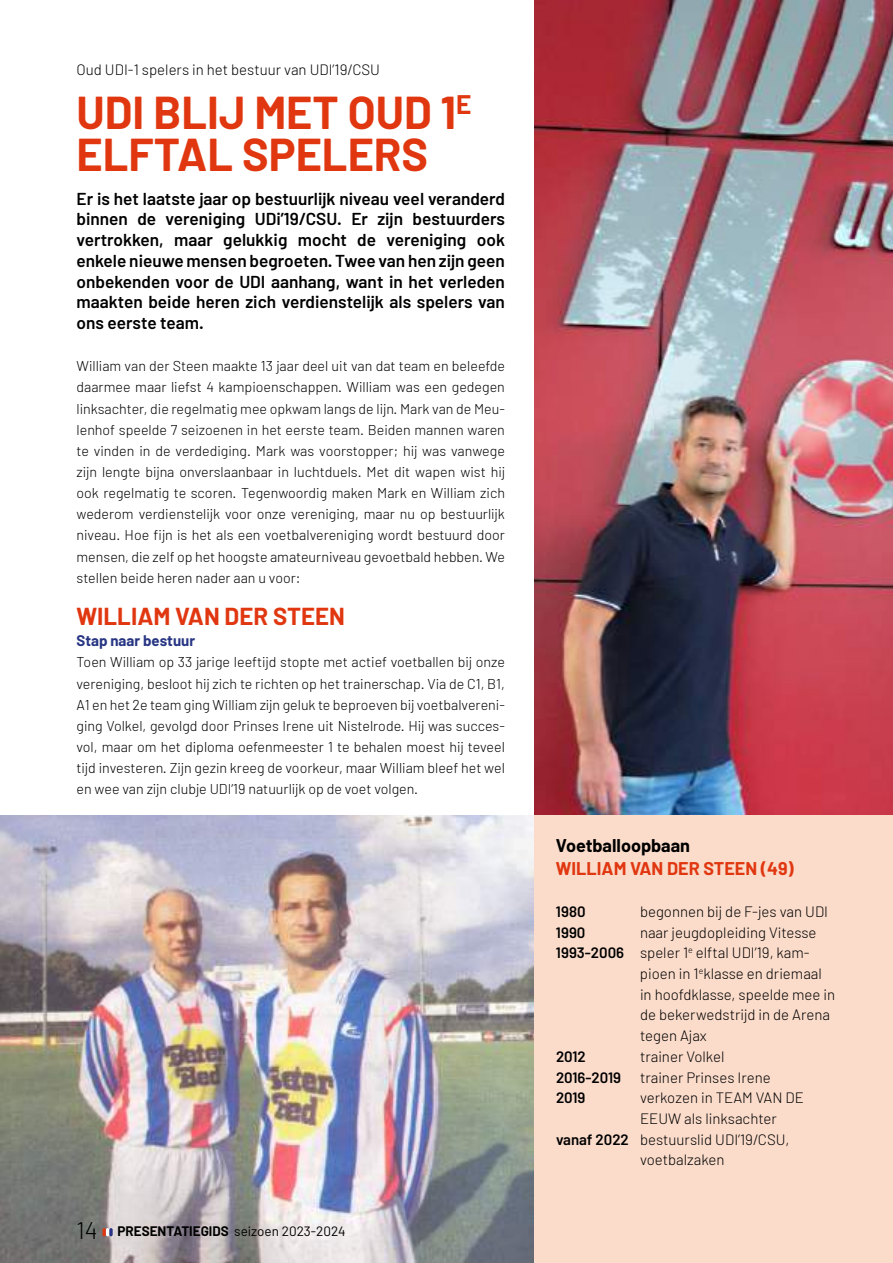
<style>
.page{position:relative;width:893px;height:1263px;background:#fff}
.page>*{position:absolute;margin:0;border:0;box-sizing:border-box;transform-origin:0 0}
.t1{font:700 45px/42px "Barlow";color:#e03710}
.t2{font:700 24px "Barlow";color:#e03710}
.t3{font:700 18px "Barlow";color:#e03710}
.t4{font:700 18px "Barlow";color:#000}
.t5{font:600 17.25px/20.7px "Barlow";color:#000;text-align:justify}
.t6{font:300 15px "Barlow";color:#000}
.t7{font:600 15px "Barlow";color:#000}
.t8{font:700 15px "Barlow";color:#273583}
.t9{font:300 14.25px/21.1px "Barlow";color:#000;text-align:justify}
.t10{font:13.5px "Barlow";color:#000}
.s1{font-weight:300;font-size:24px}
.s2{font-weight:700}
.s3{font-weight:600}
</style>
<div class="page">
<img style="left:535px;top:0;width:358px;height:815px">
<img style="left:0;top:815px;width:535px;height:448px">
<div style="left:535px;top:815px;width:358px;height:448px;background:#fbdccb"></div>
<svg style="left:103px;top:1228px;width:10px;height:8px"></svg>
<p class="t6" style="left:77px;top:60px;width:305px">Oud UDI-1 spelers in het bestuur van UDI’19/CSU</p>
<h1 class="t1" style="left:77px;top:92px;width:396px">UDI BLIJ MET OUD 1<sup>E<br></sup>ELFTAL SPELERS</h1>
<p class="t5" style="left:77px;top:188px;width:430px">Er is het laatste jaar op bestuurlijk niveau veel veranderd binnen de vereniging UDi’19/CSU. Er zijn bestuurders vertrokken, maar gelukkig mocht de vereniging ook enkele nieuwe mensen begroeten. Twee van hen zijn geen onbekenden voor de UDI aanhang, want in het verleden maakten beide heren zich verdienstelijk als spelers van ons eerste team.</p>
<p class="t9" style="left:77px;top:355px;width:430px">William van der Steen maakte 13 jaar deel uit van dat team en beleefde daarmee maar liefst 4 kampioenschappen. William was een gedegen linksachter, die regelmatig mee opkwam langs de lijn. Mark van de Meu&shy;lenhof speelde 7 seizoenen in het eerste team. Beiden mannen waren te vinden in de verdediging. Mark was voorstopper; hij was vanwege zijn lengte bijna onverslaanbaar in luchtduels. Met dit wapen wist hij ook regelmatig te scoren. Tegenwoordig maken Mark en William zich wederom verdienstelijk voor onze vereniging, maar nu op bestuurlijk niveau. Hoe fijn is het als een voetbalvereniging wordt bestuurd door mensen, die zelf op het hoogste amateurniveau gevoetbald hebben. We</p>
<p class="t9" style="left:77px;top:567px;width:226px">stellen beide heren nader aan u voor:</p>
<h2 class="t2" style="left:77px;top:602px;width:270px">WILLIAM VAN DER STEEN</h2>
<p class="t8" style="left:77px;top:631px;width:120px">Stap naar bestuur</p>
<p class="t9" style="left:77px;top:651px;width:430px">Toen William op 33 jarige leeftijd stopte met actief voetballen bij onze vereniging, besloot hij zich te richten op het trainerschap. Via de C1, B1, A1 en het 2e team ging William zijn geluk te beproeven bij voetbalvereni&shy;ging Volkel, gevolgd door Prinses Irene uit Nistelrode. Hij was succes&shy;vol, maar om het diploma oefenmeester 1 te behalen moest hij teveel tijd investeren. Zijn gezin kreeg de voorkeur, maar William bleef het wel en wee van zijn clubje UDI’19 natuurlijk op de voet volgen.</p>
<p class="t10" style="left:77px;top:1223px;width:271px"><span class="s1">14</span> <span class="s2">PRESENTATIEGIDS</span> seizoen 2023-2024</p>
<p class="t4" style="left:556px;top:834px;width:136px">Voetballoopbaan</p>
<p class="t3" style="left:556px;top:858px;width:239px">WILLIAM VAN DER STEEN (49)</p>
<p class="t7" style="left:556px;top:902px;width:31px">1980</p>
<p class="t6" style="left:640px;top:902px;width:190px">begonnen bij de F-jes van UDI</p>
<p class="t7" style="left:556px;top:923px;width:31px">1990</p>
<p class="t6" style="left:640px;top:923px;width:178px">naar jeugdopleiding Vitesse</p>
<p class="t6" style="left:556px;top:943px;width:255px"><span class="s3">1993-2006</span> speler 1<sup>e</sup> elftal UDI’19, kam-</p>
<p class="t6" style="left:640px;top:964px;width:183px">pioen in 1<sup>e</sup>klasse en driemaal</p>
<p class="t6" style="left:640px;top:985px;width:197px">in hoofdklasse, speelde mee in</p>
<p class="t6" style="left:640px;top:1006px;width:192px">de bekerwedstrijd in de Arena</p>
<p class="t6" style="left:640px;top:1026px;width:68px">tegen Ajax</p>
<p class="t7" style="left:556px;top:1047px;width:31px">2012</p>
<p class="t6" style="left:640px;top:1047px;width:86px">trainer Volkel</p>
<p class="t7" style="left:556px;top:1068px;width:67px">2016-2019</p>
<p class="t6" style="left:640px;top:1068px;width:132px">trainer Prinses Irene</p>
<p class="t7" style="left:556px;top:1088px;width:31px">2019</p>
<p class="t6" style="left:640px;top:1088px;width:165px">verkozen in TEAM VAN DE</p>
<p class="t6" style="left:640px;top:1109px;width:138px">EEUW als linksachter</p>
<p class="t6" style="left:556px;top:1130px;width:235px"><span class="s3">vanaf 2022</span> bestuurslid UDI’19/CSU,</p>
<p class="t6" style="left:640px;top:1150px;width:86px">voetbalzaken</p>
</div>
